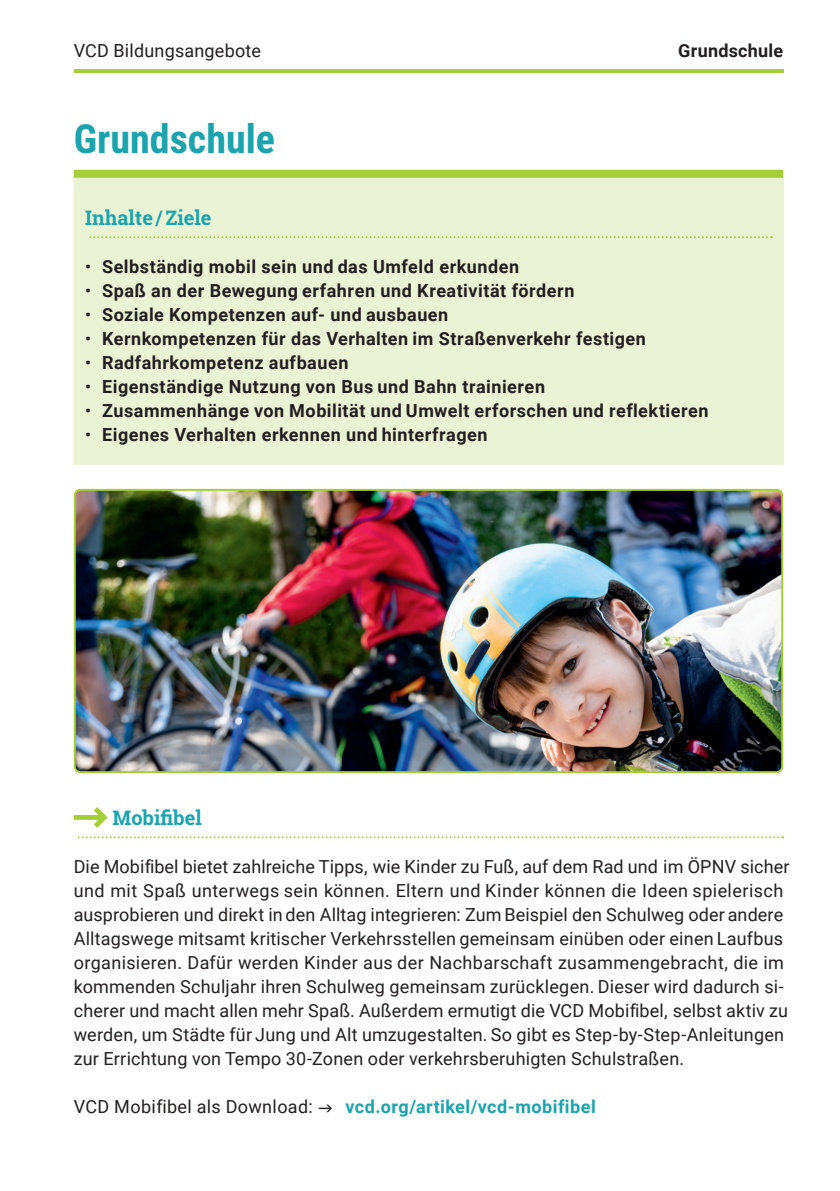
<style>
.page{position:relative;width:840px;height:1191px;background:#fff}
.page>*{position:absolute;margin:0;border:0;box-sizing:border-box;transform-origin:0 0}
.t1{font:700 40px "Roboto Condensed";color:#1aa4ad}
.t2{font:700 20px "Roboto Slab";color:#1aa4ad}
.t3{font:18px/24px "Roboto";letter-spacing:.01em;color:#231f20}
.t4{font:700 18px "Roboto";letter-spacing:.03em;color:#231f20}
.t5{font:700 18px "Roboto";letter-spacing:.03em;color:#1aa4ad}
.s1{font-weight:400}
</style>
<div class="page">
<div style="left:74px;top:177px;width:708px;height:288px;background:#ebf3d5"></div>
<svg style="left:90px;top:236px;width:681px;height:2px"></svg>
<svg style="left:79px;top:836px;width:703px;height:2px"></svg>
<svg style="left:74px;top:807px;width:33px;height:21px"></svg>
<hr style="left:74px;top:69px;width:708px;height:3px;background:#a6ce38">
<div style="left:74px;top:170px;width:708px;height:8px;background:#a6ce38"></div>
<img style="left:75px;top:490px;width:706px;height:282px;border-radius:6px">
<div style="left:74px;top:489px;width:708px;height:284px;border:2px solid #a6ce38;border-radius:6px"></div>
<p class="t3" style="left:74px;top:41px;width:189px">VCD Bildungsangebote</p>
<h1 class="t1" style="left:74px;top:123px;width:203px">Grundschule</h1>
<p class="t4" style="left:677px;top:43px;width:106px">Grundschule</p>
<p class="t2" style="left:85px;top:204px;width:128px">Inhalte / Ziele</p>
<p class="t4" style="left:85px;top:259px;width:435px"><span class="s1">•</span> Selbständig mobil sein und das Umfeld erkunden</p>
<p class="t4" style="left:85px;top:283px;width:490px"><span class="s1">•</span> Spaß an der Bewegung erfahren und Kreativität fördern</p>
<p class="t4" style="left:85px;top:307px;width:364px"><span class="s1">•</span> Soziale Kompetenzen auf- und ausbauen</p>
<p class="t4" style="left:85px;top:331px;width:562px"><span class="s1">•</span> Kernkompetenzen für das Verhalten im Straßenverkehr festigen</p>
<p class="t4" style="left:85px;top:355px;width:265px"><span class="s1">•</span> Radfahrkompetenz aufbauen</p>
<p class="t4" style="left:85px;top:379px;width:461px"><span class="s1">•</span> Eigenständige Nutzung von Bus und Bahn trainieren</p>
<p class="t4" style="left:85px;top:403px;width:624px"><span class="s1">•</span> Zusammenhänge von Mobilität und Umwelt erforschen und reflektieren</p>
<p class="t4" style="left:85px;top:427px;width:404px"><span class="s1">•</span> Eigenes Verhalten erkennen und hinterfragen</p>
<p class="t2" style="left:112px;top:804px;width:91px">Mobifibel</p>
<p class="t3" style="left:74px;top:856px;width:716px">Die Mobifibel bietet zahlreiche Tipps, wie Kinder zu Fuß, auf dem Rad und im ÖPNV sicher und mit Spaß unterwegs sein können. Eltern und Kinder können die Ideen spielerisch ausprobieren und direkt in den Alltag integrieren: Zum Beispiel den Schulweg oder andere Alltagswege mitsamt kritischer Verkehrsstellen gemeinsam einüben oder einen Laufbus organisieren. Dafür werden Kinder aus der Nachbarschaft zusammengebracht, die im kommenden Schuljahr ihren Schulweg gemeinsam zurücklegen. Dieser wird dadurch si&shy;cherer und macht allen mehr Spaß. Außerdem ermutigt die VCD Mobifibel, selbst aktiv zu werden, um Städte für Jung und Alt umzugestalten. So gibt es Step-by-Step-Anleitungen zur Errichtung von Tempo 30-Zonen oder verkehrsberuhigten Schulstraßen.</p>
<p class="t3" style="left:74px;top:1096px;width:240px">VCD Mobifibel als Download:</p>
<p class="t5" style="left:345px;top:1099px;width:251px">vcd.org/artikel/vcd-mobifibel</p>
</div>
